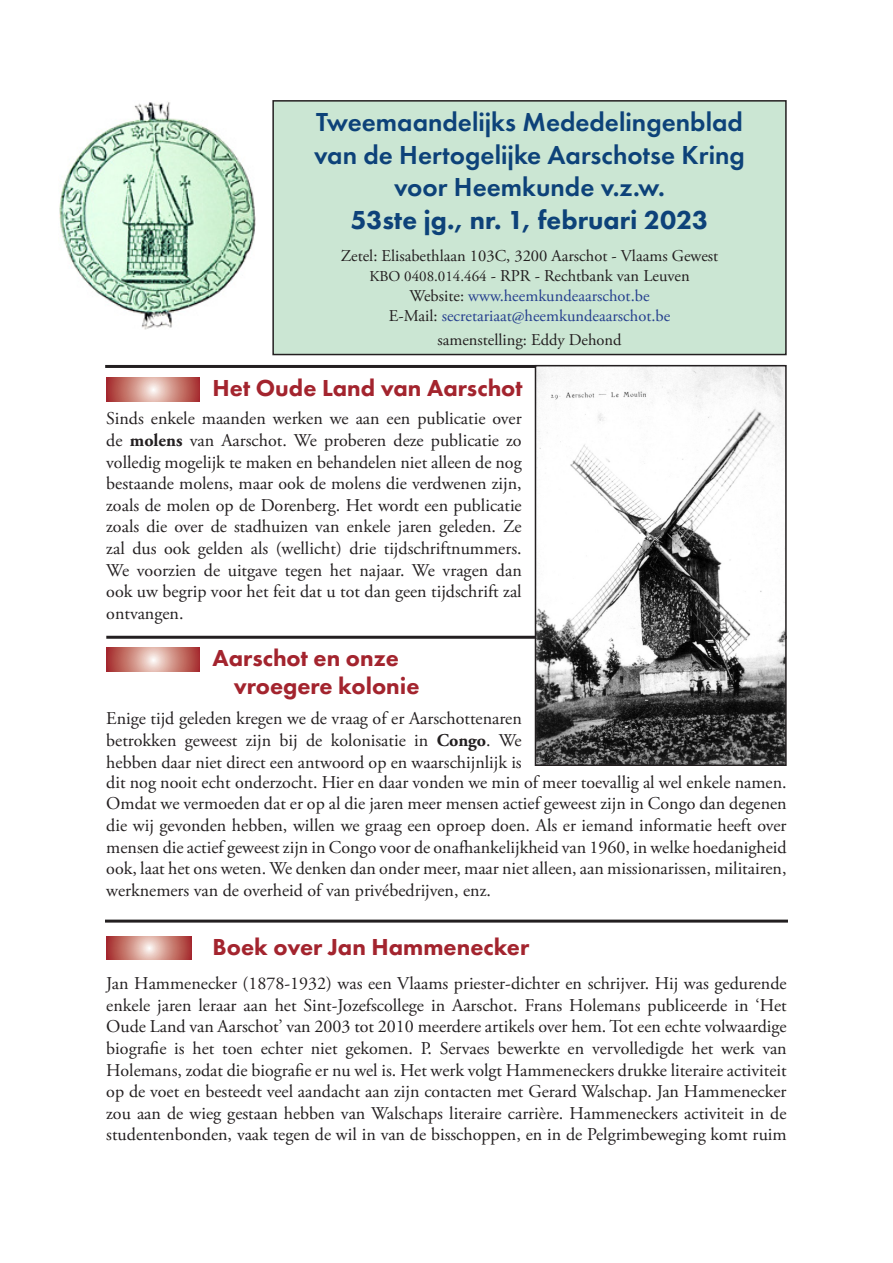
<style>
.page{position:relative;width:893px;height:1263px;background:#fff}
.page>*{position:absolute;margin:0;border:0;box-sizing:border-box;transform-origin:0 0}
.t1{font:600 27px/32.4px "Futura PT";color:#0d4279;text-align:center}
.t2{font:800 27px "Futura PT";color:#0d4279}
.Hoofding_1{font:800 24px/28.8px "Futura PT";color:#a3242e}
.basis_tekst{font:18px/21.6px "Adobe Garamond Pro";color:#231f20;text-align:justify}
.t3{font:16.5px "Adobe Garamond Pro";color:#231f20}
.t4{font:16.5px "Adobe Garamond Pro";color:#253f8e}
.s1{font-size:15px}
.s2{color:#231f20}
.s3{font-weight:700}
</style>
<div class="page">
<div style="left:273px;top:101px;width:513px;height:253px;background:#cbe6d3"></div>
<div style="left:658px;top:191px;width:7px;height:7px;border:3px solid #cbe6d3;border-radius:50%"></div>
<div style="left:494px;top:223px;width:8px;height:7px;border:3px solid #cbe6d3;border-radius:50%"></div>
<div style="left:272px;top:100px;width:515px;height:255px;border:2px solid #231f20"></div>
<hr style="left:105px;top:365px;width:680px;height:3px;background:#231f20">
<hr style="left:106px;top:636px;width:681px;height:3px;background:#231f20">
<svg style="left:106px;top:647px;width:94px;height:25px;background:#cb837c"></svg>
<svg style="left:106px;top:936px;width:85px;height:23px;background:#cb847c"></svg>
<img style="left:59px;top:102px;width:196px;height:228px">
<svg style="left:106px;top:378px;width:94px;height:23px;background:#cb847d"></svg>
<img style="left:538px;top:368px;width:246px;height:395px">
<div style="left:535px;top:365px;width:252px;height:401px;border:2px solid #231f20"></div>
<hr style="left:105px;top:919px;width:683px;height:3px;background:#231f20">
<p class="t1" style="left:314px;top:106px;width:432px">Tweemaandelijks Mededelingenblad van de Hertogelijke Aarschotse Kring voor Heemkunde v.z.w.</p>
<p class="t2" style="left:351px;top:203px;width:359px">53ste jg., nr. 1, februari 2023</p>
<p class="t3" style="left:341px;top:246px;width:379px">Zetel: Elisabethlaan 103C, 3200 Aarschot - Vlaams Gewest</p>
<p class="t3" style="left:369px;top:266px;width:322px"><span class="s1">KBO 0408.014.464</span> - RPR - Rechtbank van Leuven</p>
<p class="t4" style="left:409px;top:286px;width:242px"><span class="s2">Website:</span> www.heemkundeaarschot.be</p>
<p class="t4" style="left:389px;top:305px;width:283px"><span class="s2">E-Mail:</span> secretariaat@heemkundeaarschot.be</p>
<p class="t3" style="left:437px;top:329px;width:186px">samenstelling: Eddy Dehond</p>
<p class="Hoofding_1" style="left:213px;top:373px;width:311px">Het Oude Land van Aarschot</p>
<p class="basis_tekst" style="left:106px;top:409px;width:417px">Sinds enkele maanden werken we aan een publicatie over de <span class="s3">molens</span> van Aarschot. We proberen deze publicatie zo volledig mogelijk te maken en behandelen niet alleen de nog bestaande molens, maar ook de molens die verdwenen zijn, zoals de molen op de Dorenberg. Het wordt een publicatie zoals die over de stadhuizen van enkele jaren geleden. Ze zal dus ook gelden als (wellicht) drie tijdschriftnummers.<br>We voorzien de uitgave tegen het najaar. We vragen dan ook uw begrip voor het feit dat u tot dan geen tijdschrift zal ontvangen.</p>
<p class="Hoofding_1" style="left:234px;top:643px;width:187px;text-indent:-21px">Aarschot en onze vroegere kolonie</p>
<p class="basis_tekst" style="left:106px;top:709px;width:417px">Enige tijd geleden kregen we de vraag of er Aarschottenaren betrokken geweest zijn bij de kolonisatie in <span class="s3">Congo</span>. We hebben daar niet direct een antwoord op en waarschijnlijk is</p>
<p class="basis_tekst" style="left:106px;top:772px;width:682px">dit nog nooit echt onderzocht. Hier en daar vonden we min of meer toevallig al wel enkele namen.<br>Omdat we vermoeden dat er op al die jaren meer mensen actief geweest zijn in Congo dan degenen die wij gevonden hebben, willen we graag een oproep doen. Als er iemand informatie heeft over mensen die actief geweest zijn in Congo voor de onafhankelijkheid van 1960, in welke hoedanigheid ook, laat het ons weten. We denken dan onder meer, maar niet alleen, aan missionarissen, militairen, werknemers van de overheid of van privébedrijven, enz.</p>
<p class="Hoofding_1" style="left:213px;top:932px;width:318px">Boek over Jan Hammenecker</p>
<p class="basis_tekst" style="left:106px;top:973px;width:682px">Jan Hammenecker (1878-1932) was een Vlaams priester-dichter en schrijver. Hij was gedurende enkele jaren leraar aan het Sint-Jozefscollege in Aarschot. Frans Holemans publiceerde in ‘Het Oude Land van Aarschot’ van 2003 tot 2010 meerdere artikels over hem. Tot een echte volwaardige biografie is het toen echter niet gekomen. P. Servaes bewerkte en vervolledigde het werk van Holemans, zodat die biografie er nu wel is. Het werk volgt Hammeneckers drukke literaire activiteit op de voet en besteedt veel aandacht aan zijn contacten met Gerard Walschap. Jan Hammenecker zou aan de wieg gestaan hebben van Walschaps literaire carrière. Hammeneckers activiteit in de studentenbonden, vaak tegen de wil in van de bisschoppen, en in de Pelgrimbeweging komt ruim</p>
</div>
